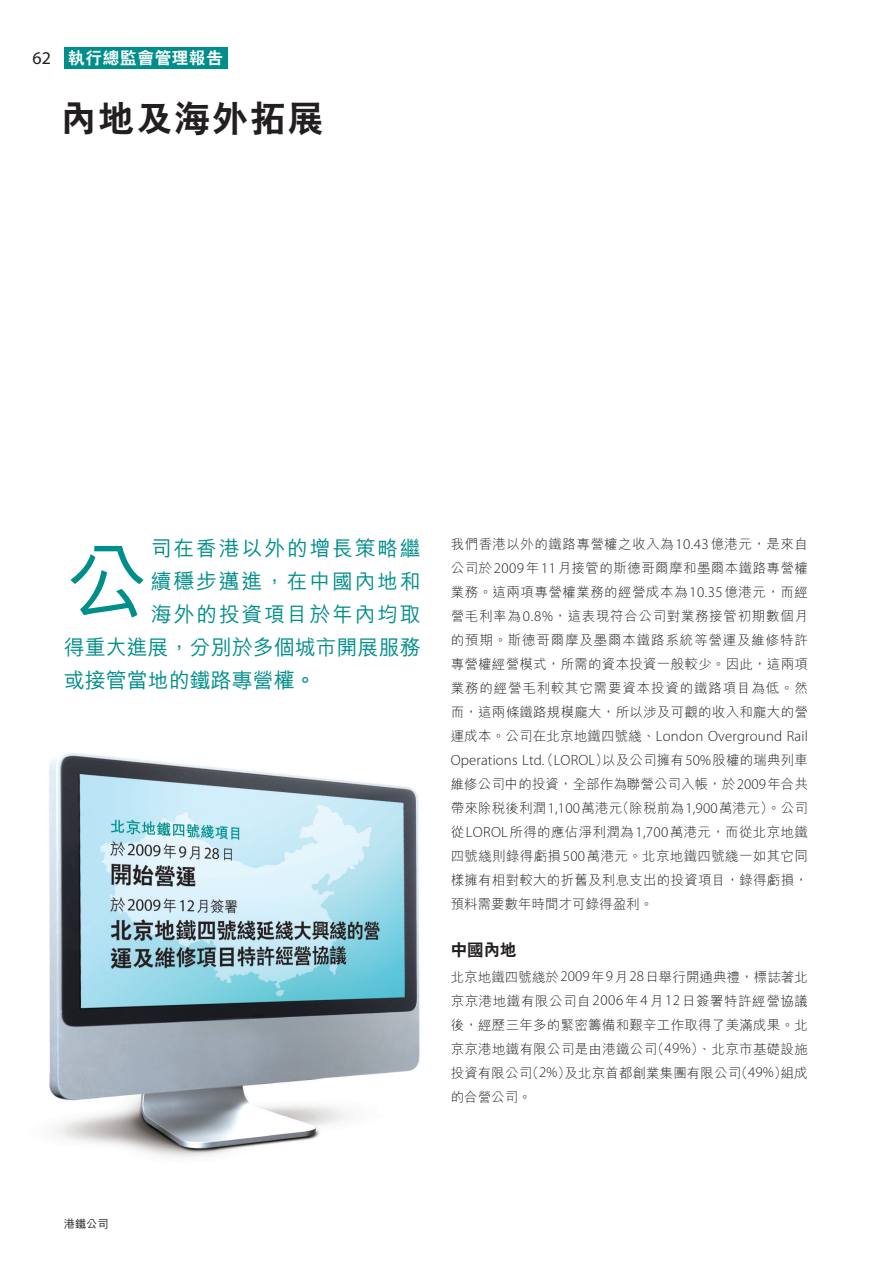
<style>
.page{position:relative;width:893px;height:1263px;background:#fff}
.page>*{position:absolute;margin:0;border:0;box-sizing:border-box;transform-origin:0 0}
.t1{font:500 87px "M Hei HK";color:#008e8a}
.t2{font:800 36px "C Hei 2 HK";letter-spacing:.05em;color:#231f20}
.t3{font:500 21px "M Hei HK";letter-spacing:.08em;color:#008e8a}
.t4{font:500 21px "M Hei HK";color:#008e8a}
.t5{font:18px "Myriad Pro";color:#231f20}
.t6{font:800 16.5px "C Hei 2 HK";letter-spacing:.05em;color:#fff}
.t7{font:800 16.5px "C Hei 2 HK";color:#231f20}
.t8{font:300 14.85px/24px "Myriad Pro";letter-spacing:.01em;color:#231f20}
.t9{font:300 13.5px/24px "M Hei HK";letter-spacing:.02em;color:#231f20;text-align:justify}
.t10{font:500 11.25px "M Hei HK";color:#231f20}
.s1{font-family:"Myriad Pro";font-size:14.85px}
.s2{font-family:"M Hei HK";font-size:13.5px}
</style>
<div class="page">
<img style="left:49px;top:47px;width:654px;height:1110px">
<svg style="left:695px;top:634px;width:12px;height:12px"></svg>
<div style="left:64px;top:47px;width:163px;height:22px;background:#008e8a"></div>
<h3 class="t5" style="left:33px;top:47px;width:20px">62</h3>
<p class="t6" style="left:68px;top:47px;width:157px">執行總監會管理報告</p>
<h2 class="t2" style="left:61px;top:94px;width:264px">內地及海外拓展</h2>
<h1 class="t1" style="left:64px;top:519px;width:88px">公</h1>
<h3 class="t3" style="left:151px;top:533px;width:272px">司在香港以外的增長策略繼</h3>
<h3 class="t3" style="left:151px;top:566px;width:272px">續穩步邁進，在中國內地和</h3>
<h3 class="t3" style="left:151px;top:599px;width:272px">海外的投資項目於年內均取</h3>
<h3 class="t4" style="left:64px;top:632px;width:359px">得重大進展，分別於多個城市開展服務</h3>
<h3 class="t4" style="left:64px;top:665px;width:253px">或接管當地的鐵路專營權。</h3>
<p class="t9" style="left:451px;top:531px;width:359px">我們香港以外的鐵路專營權之收入為<span class="s1">10.43</span>億港元，是來自公司於<span class="s1">2009</span>年<span class="s1">11</span>月接管的斯德哥爾摩和墨爾本鐵路專營權業務。這兩項專營權業務的經營成本為<span class="s1">10.35</span>億港元，而經營毛利率為<span class="s1">0.8%</span>，這表現符合公司對業務接管初期數個月的預期。斯德哥爾摩及墨爾本鐵路系統 營運及維修特許專營權經營模式，所需的資本投資一般較少。因此，這兩項業務的經營毛利較其它需要資本投資的鐵路項目為低。然而，這兩條鐵路規模龐大，所以涉及可觀的收入和龐大的營</p>
<p class="t8" style="left:451px;top:724px;width:359px"><span class="s2">運成本。公司在北京地鐵四號綫、</span>London Overground Rail<br>Operations Ltd<span class="s2">（</span>. LOROL<span class="s2">）以及公司擁有</span>50%<span class="s2">股權的瑞典列車</span></p>
<p class="t9" style="left:451px;top:771px;width:359px">維修公司中的投資，全部作為聯營公司入帳，於<span class="s1">2009</span>年合共帶來除稅後利潤<span class="s1">1,100</span>萬港元（除稅前為<span class="s1">1,900</span>萬港元）。公司從<span class="s1">LOROL</span>所得的應佔淨利潤為<span class="s1">1,700</span>萬港元，而從北京地鐵四號綫則錄得虧損<span class="s1">500</span>萬港元。北京地鐵四號綫一如其它同樣擁有相對較大的折舊及利息支出的投資項目，錄得虧損，預料需要數年時間才可錄得盈利。</p>
<p class="t7" style="left:451px;top:938px;width:67px">中國內地</p>
<p class="t9" style="left:451px;top:964px;width:359px">北京地鐵四號綫於<span class="s1">2009</span>年<span class="s1">9</span>月<span class="s1">28</span>日舉行開通典禮，標誌著北京京港地鐵有限公司自<span class="s1">2006</span>年<span class="s1">4</span>月<span class="s1">12</span>日簽署特許經營協議後，經歷三年多的緊密籌備和艱辛工作取得了美滿成果。北京京港地鐵有限公司是由港鐵公司（<span class="s1">49%</span>）、北京市基礎設施投資有限公司（<span class="s1">2%</span>）及北京首都創業集團有限公司（<span class="s1">49%</span>）組成的合營公司。</p>
<p class="t10" style="left:64px;top:1216px;width:46px">港鐵公司</p>
</div>
